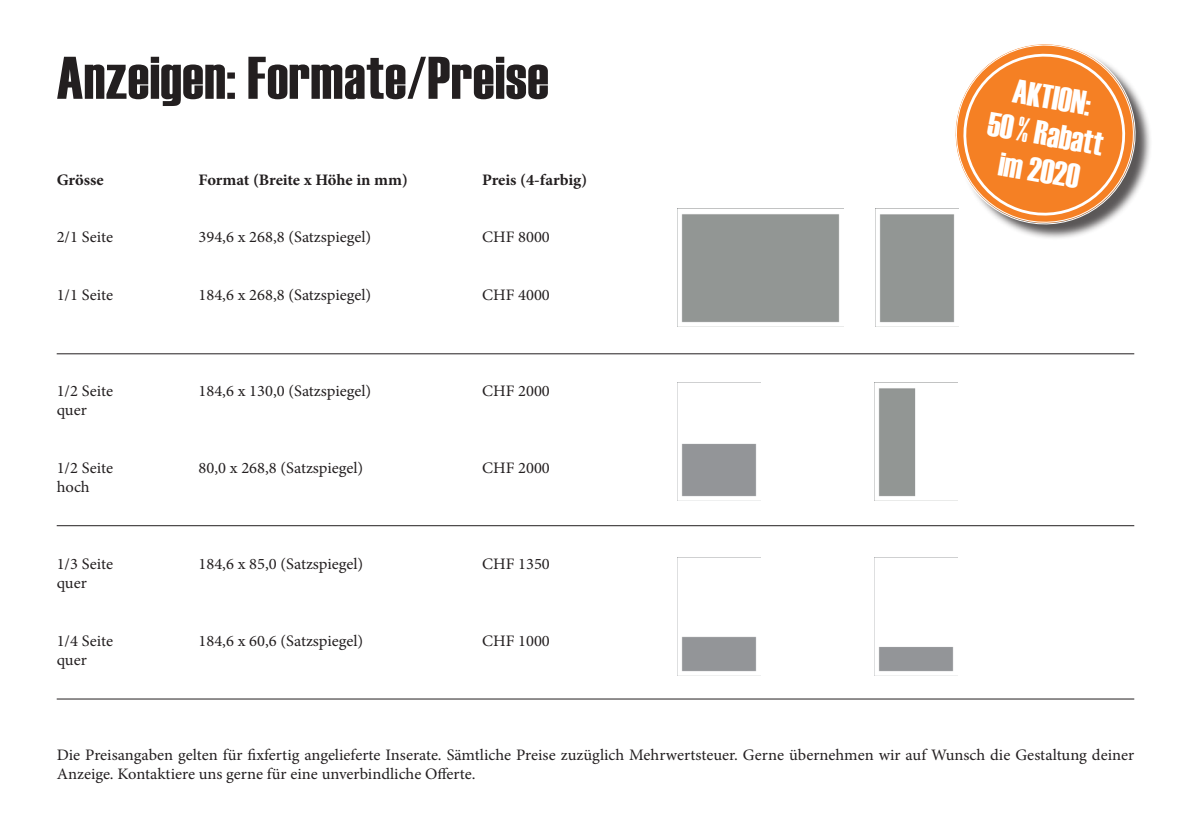
<style>
.page{position:relative;width:1191px;height:840px;background:#fff}
.page>*{position:absolute;margin:0;border:0;box-sizing:border-box;transform-origin:0 0}
.t1{font:60px "Haettenschweiler";letter-spacing:.01em;color:#231f20}
.t2{font:33.6px/36.8px "Haettenschweiler";color:#fff;text-align:center}
.t3{font:16px/19.2px "Minion Pro";color:#231f20}
.t4{font:700 16px "Minion Pro";letter-spacing:-.005em;color:#231f20}
</style>
<div class="page">
<img style="left:875px;top:208px;width:80px;height:118px">
<img style="left:874px;top:382px;width:84px;height:118px">
<img style="left:677px;top:382px;width:83px;height:118px">
<img style="left:677px;top:557px;width:83px;height:118px">
<img style="left:874px;top:557px;width:84px;height:118px">
<img style="left:677px;top:208px;width:167px;height:118px">
<hr style="left:57px;top:698px;width:1077px;height:1px;background:#231f20">
<hr style="left:57px;top:525px;width:1077px;height:1px;background:#231f20">
<hr style="left:57px;top:353px;width:1077px;height:1px;background:#231f20">
<div style="left:957px;top:46px;width:195px;height:195px;background:#231f20;opacity:.75"></div>
<svg style="left:943px;top:46px;width:203px;height:189px"></svg>
<svg style="left:945px;top:44px;width:199px;height:189px"></svg>
<h1 class="t1" style="left:57px;top:43px;width:493px">Anzeigen: Formate/Preise</h1>
<p class="t4" style="left:57px;top:168px;width:49px">Grösse</p>
<p class="t4" style="left:198px;top:168px;width:211px">Format (Breite x Höhe in mm)</p>
<p class="t4" style="left:482px;top:168px;width:107px">Preis (4-farbig)</p>
<p class="t3" style="left:57px;top:228px;width:58px">2/1 Seite</p>
<p class="t3" style="left:198px;top:228px;width:174px">394,6 x 268,8 (Satzspiegel)</p>
<p class="t3" style="left:482px;top:228px;width:69px">CHF 8000</p>
<p class="t3" style="left:57px;top:285px;width:58px">1/1 Seite</p>
<p class="t3" style="left:198px;top:285px;width:174px">184,6 x 268,8 (Satzspiegel)</p>
<p class="t3" style="left:482px;top:285px;width:69px">CHF 4000</p>
<p class="t3" style="left:57px;top:381px;width:58px">1/2 Seite</p>
<p class="t3" style="left:198px;top:381px;width:174px">184,6 x 130,0 (Satzspiegel)</p>
<p class="t3" style="left:482px;top:381px;width:69px">CHF 2000</p>
<p class="t3" style="left:57px;top:400px;width:32px">quer</p>
<p class="t3" style="left:57px;top:458px;width:58px">1/2 Seite</p>
<p class="t3" style="left:198px;top:458px;width:166px">80,0 x 268,8 (Satzspiegel)</p>
<p class="t3" style="left:482px;top:458px;width:69px">CHF 2000</p>
<p class="t3" style="left:57px;top:477px;width:35px">hoch</p>
<p class="t3" style="left:57px;top:554px;width:58px">1/3 Seite</p>
<p class="t3" style="left:198px;top:554px;width:166px">184,6 x 85,0 (Satzspiegel)</p>
<p class="t3" style="left:482px;top:554px;width:69px">CHF 1350</p>
<p class="t3" style="left:57px;top:573px;width:32px">quer</p>
<p class="t3" style="left:57px;top:631px;width:58px">1/4 Seite</p>
<p class="t3" style="left:198px;top:631px;width:166px">184,6 x 60,6 (Satzspiegel)</p>
<p class="t3" style="left:482px;top:631px;width:69px">CHF 1000</p>
<p class="t3" style="left:57px;top:650px;width:32px">quer</p>
<h2 class="t2" style="left:998px;top:67px;width:118px;rotate:10deg">AKTION:<br>50% Rabatt im 2020</h2>
<p class="t3" style="left:57px;top:744px;width:1079px">Die Preisangaben gelten für fixfertig angelieferte Inserate. Sämtliche Preise zuzüglich Mehrwertsteuer. Gerne übernehmen wir auf Wunsch die Gestaltung deiner<br>Anzeige. Kontaktiere uns gerne für eine unverbindliche Offerte.</p>
</div>
